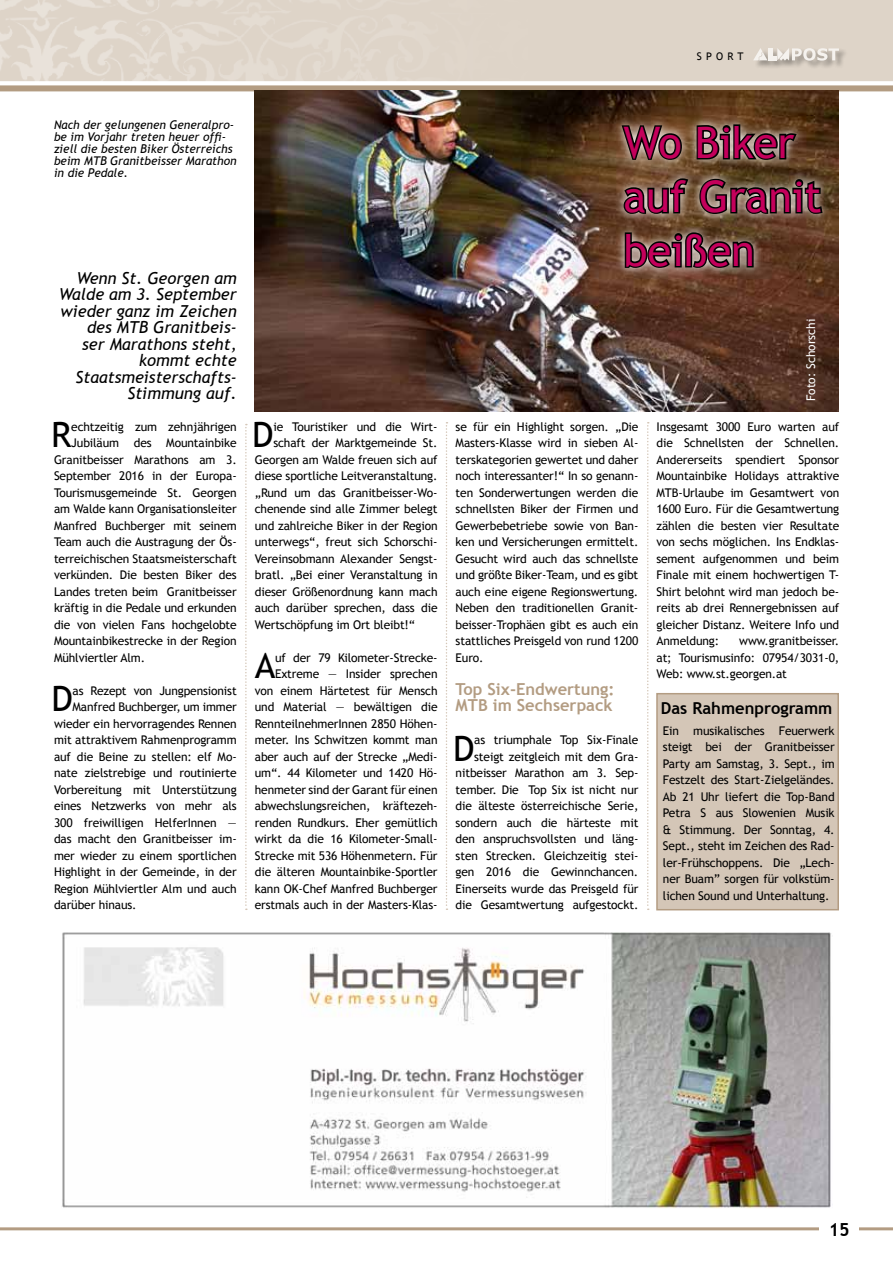
<style>
.page{position:relative;width:893px;height:1263px;background:#fff}
.page>*{position:absolute;margin:0;border:0;box-sizing:border-box;transform-origin:0 0}
.t1{font:43.5px/54px "Trebuchet MS";color:#c4005b}
.t2{font:35.1px "Trebuchet MS";color:#000}
.t3{font:700 18px "Trebuchet MS";color:#000}
.t4{font:italic 16.5px/16.5px "Trebuchet MS";color:#000;text-align:right}
.t5{font:700 16.5px/16.5px "Trebuchet MS";color:#b39c82}
.t6{font:700 16.5px "Trebuchet MS";color:#000}
.t7{font:12px/16.5px "Trebuchet MS";letter-spacing:-.01em;color:#000;text-align:justify}
.t8{font:italic 12px/12px "Trebuchet MS";color:#000}
.t9{font:12px "Trebuchet MS";color:#fff}
.t10{font:10.5px "Trebuchet MS";color:#000}
</style>
<div class="page">
<div style="left:0;top:0;width:893px;height:85px;background:#ded4c8"></div>
<img style="left:0;top:0;width:242px;height:81px">
<div style="left:753px;top:48px;width:95px;height:22px;background:#000;opacity:.49"></div>
<svg style="left:753px;top:48px;width:86px;height:13px"></svg>
<hr style="left:0;top:1227px;width:893px;height:3px;background:#b39c82">
<div style="left:820px;top:1222px;width:39px;height:41px;background:#fff"></div>
<div style="left:0;top:81px;width:893px;height:6px;background:#fff"></div>
<div style="left:0;top:85px;width:893px;height:6px;background:#b39c82"></div>
<svg style="left:245px;top:424px;width:2px;height:486px"></svg>
<img style="left:255px;top:91px;width:584px;height:320px">
<svg style="left:446px;top:422px;width:1px;height:488px"></svg>
<svg style="left:647px;top:422px;width:2px;height:488px"></svg>
<svg style="left:613px;top:115px;width:219px;height:162px"></svg>
<svg style="left:620px;top:123px;width:64px;height:38px"></svg>
<svg style="left:695px;top:123px;width:103px;height:39px"></svg>
<svg style="left:622px;top:177px;width:68px;height:39px"></svg>
<svg style="left:698px;top:177px;width:126px;height:39px"></svg>
<svg style="left:623px;top:230px;width:132px;height:40px"></svg>
<img style="left:62px;top:932px;width:769px;height:277px">
<div style="left:656px;top:693px;width:183px;height:217px;background:#d4c6b7;border:2px solid #b39c82"></div>
<p class="t10" style="left:697px;top:51px;width:20px">S port</p>
<p class="t8" style="left:54px;top:118px;width:184px">Nach der gelungenen Generalpro&shy;be im Vorjahr treten heuer offi&shy;ziell die besten Biker Österreichs beim MTB Granitbeisser Marathon in die Pedale.</p>
<h3 class="t4" style="left:59px;top:270px;width:179px">Wenn St. Georgen am<br>Walde am 3. September wieder ganz im Zeichen des MTB Granitbeis-<br>ser Marathons steht, kommt echte<br>Staatsmeisterschafts-<br>Stimmung auf.</h3>
<h2 class="t2" style="left:51px;top:414px;width:22px">R</h2>
<p class="t7" style="left:71px;top:418px;width:167px">echtzeitig zum zehnjährigen</p>
<p class="t7" style="left:71px;top:435px;width:167px">Jubiläum des Mountainbike</p>
<p class="t7" style="left:54px;top:451px;width:184px">Granitbeisser Marathons am 3.</p>
<p class="t7" style="left:54px;top:468px;width:184px">September 2016 in der Europa-</p>
<p class="t7" style="left:54px;top:484px;width:184px">Tourismusgemeinde St. Georgen</p>
<p class="t7" style="left:54px;top:501px;width:184px">am Walde kann Organisationsleiter</p>
<p class="t7" style="left:54px;top:517px;width:184px">Manfred Buchberger mit seinem</p>
<p class="t7" style="left:54px;top:534px;width:184px">Team auch die Austragung der Ös-</p>
<p class="t7" style="left:54px;top:550px;width:184px">terreichischen Staatsmeisterschaft</p>
<p class="t7" style="left:54px;top:567px;width:184px">verkünden. Die besten Biker des</p>
<p class="t7" style="left:54px;top:583px;width:184px">Landes treten beim Granitbeisser</p>
<p class="t7" style="left:54px;top:600px;width:184px">kräftig in die Pedale und erkunden</p>
<p class="t7" style="left:54px;top:616px;width:184px">die von vielen Fans hochgelobte</p>
<p class="t7" style="left:54px;top:633px;width:184px">Mountainbikestrecke in der Region</p>
<p class="t7" style="left:54px;top:649px;width:93px">Mühlviertler Alm.</p>
<h2 class="t2" style="left:51px;top:678px;width:23px">D</h2>
<p class="t7" style="left:73px;top:682px;width:166px">as Rezept von Jungpensionist</p>
<p class="t7" style="left:73px;top:699px;width:166px">Manfred Buchberger, um immer</p>
<p class="t7" style="left:54px;top:715px;width:184px">wieder ein hervorragendes Rennen</p>
<p class="t7" style="left:54px;top:732px;width:184px">mit attraktivem Rahmenprogramm</p>
<p class="t7" style="left:54px;top:748px;width:184px">auf die Beine zu stellen: elf Mo-</p>
<p class="t7" style="left:54px;top:765px;width:184px">nate zielstrebige und routinierte</p>
<p class="t7" style="left:54px;top:781px;width:184px">Vorbereitung mit Unterstützung</p>
<p class="t7" style="left:54px;top:798px;width:184px">eines Netzwerks von mehr als</p>
<p class="t7" style="left:54px;top:814px;width:184px">300 freiwilligen HelferInnen —</p>
<p class="t7" style="left:54px;top:831px;width:184px">das macht den Granitbeisser im-</p>
<p class="t7" style="left:54px;top:847px;width:184px">mer wieder zu einem sportlichen</p>
<p class="t7" style="left:54px;top:864px;width:184px">Highlight in der Gemeinde, in der</p>
<p class="t7" style="left:54px;top:880px;width:184px">Region Mühlviertler Alm und auch</p>
<p class="t7" style="left:54px;top:897px;width:84px">darüber hinaus.</p>
<h2 class="t2" style="left:252px;top:414px;width:23px">D</h2>
<p class="t7" style="left:273px;top:418px;width:166px">ie Touristiker und die Wirt-</p>
<p class="t7" style="left:273px;top:435px;width:166px">schaft der Marktgemeinde St.</p>
<p class="t7" style="left:255px;top:451px;width:184px">Georgen am Walde freuen sich auf</p>
<p class="t7" style="left:255px;top:468px;width:184px">diese sportliche Leitveranstaltung.</p>
<p class="t7" style="left:255px;top:484px;width:184px">„Rund um das Granitbeisser-Wo-</p>
<p class="t7" style="left:255px;top:501px;width:184px">chenende sind alle Zimmer belegt</p>
<p class="t7" style="left:255px;top:517px;width:184px">und zahlreiche Biker in der Region</p>
<p class="t7" style="left:255px;top:534px;width:184px">unterwegs“, freut sich Schorschi-</p>
<p class="t7" style="left:255px;top:550px;width:184px">Vereinsobmann Alexander Sengst-</p>
<p class="t7" style="left:255px;top:567px;width:184px">bratl. „Bei einer Veranstaltung in</p>
<p class="t7" style="left:255px;top:583px;width:184px">dieser Größenordnung kann mach</p>
<p class="t7" style="left:255px;top:600px;width:184px">auch darüber sprechen, dass die</p>
<p class="t7" style="left:255px;top:616px;width:162px">Wertschöpfung im Ort bleibt!“</p>
<h2 class="t2" style="left:255px;top:645px;width:22px">A</h2>
<p class="t7" style="left:255px;top:649px;width:184px;text-align:right">uf der 79 Kilometer-Strecke-<br>Extreme — Insider sprechen von einem Härtetest für Mensch und Material — bewältigen die<br>RennteilnehmerInnen 2850 Höhen&shy;meter. Ins Schwitzen kommt man aber auch auf der Strecke „Medi&shy;um“. 44 Kilometer und 1420 Hö&shy;henmeter sind der Garant für einen abwechslungsreichen, kräftezeh&shy;renden Rundkurs. Eher gemütlich wirkt da die 16 Kilometer-Small-<br>Strecke mit 536 Höhenmetern. Für die älteren Mountainbike-Sportler kann OK-Chef Manfred Buchberger erstmals auch in der Masters-Klas-</p>
<h1 class="t1" style="left:623px;top:116px;width:200px">Wo Biker auf Granit beißen</h1>
<p class="t7" style="left:456px;top:418px;width:184px">se für ein Highlight sorgen. „Die Masters-Klasse wird in sieben Al&shy;terskategorien gewertet und daher noch interessanter!“ In so genann&shy;ten Sonderwertungen werden die schnellsten Biker der Firmen und Gewerbebetriebe sowie von Ban&shy;ken und Versicherungen ermittelt.<br>Gesucht wird auch das schnellste und größte Biker-Team, und es gibt auch eine eigene Regionswertung.<br>Neben den traditionellen Granit&shy;beisser-Trophäen gibt es auch ein stattliches Preisgeld von rund 1200<br>Euro.</p>
<h3 class="t5" style="left:456px;top:681px;width:160px">Top Six-Endwertung:<br>MTB im Sechserpack</h3>
<h2 class="t2" style="left:453px;top:728px;width:23px">D</h2>
<p class="t7" style="left:456px;top:732px;width:184px;text-align:right">as triumphale Top Six-Finale steigt zeitgleich mit dem Gra&shy;nitbeisser Marathon am 3. Sep&shy;tember. Die Top Six ist nicht nur die älteste österreichische Serie, sondern auch die härteste mit den anspruchsvollsten und läng&shy;sten Strecken. Gleichzeitig stei&shy;gen 2016 die Gewinnchancen.<br>Einerseits wurde das Preisgeld für die Gesamtwertung aufgestockt.</p>
<p class="t9" style="left:804px;top:401px;width:84px;rotate:-90deg">Foto: Schorschi</p>
<p class="t7" style="left:656px;top:418px;width:184px">Insgesamt 3000 Euro warten auf die Schnellsten der Schnellen.<br>Andererseits spendiert Sponsor Mountainbike Holidays attraktive MTB-Urlaube im Gesamtwert von 1600 Euro. Für die Gesamtwertung zählen die besten vier Resultate von sechs möglichen. Ins Endklas&shy;sement aufgenommen und beim Finale mit einem hochwertigen T-Shirt belohnt wird man jedoch be&shy;reits ab drei Rennergebnissen auf gleicher Distanz. Weitere Info und Anmeldung:</p>
<p class="t7" style="left:656px;top:633px;width:184px;text-indent:83px">www.granitbeisser. at; Tourismusinfo: 07954/3031-0, Web: www.st.georgen.at</p>
<h3 class="t6" style="left:661px;top:697px;width:173px">Das Rahmenprogramm</h3>
<p class="t7" style="left:663px;top:722px;width:173px">Ein musikalisches Feuerwerk steigt bei der Granitbeisser Party am Samstag, 3. Sept., im Festzelt des Start-Zielgeländes.<br>Ab 21 Uhr liefert die Top-Band Petra S aus Slowenien Musik &amp; Stimmung. Der Sonntag, 4.<br>Sept., steht im Zeichen des Rad&shy;ler-Frühschoppens. Die „Lech&shy;ner Buam” sorgen für volkstüm&shy;lichen Sound und Unterhaltung.</p>
<h3 class="t3" style="left:829px;top:1218px;width:23px">15</h3>
</div>
